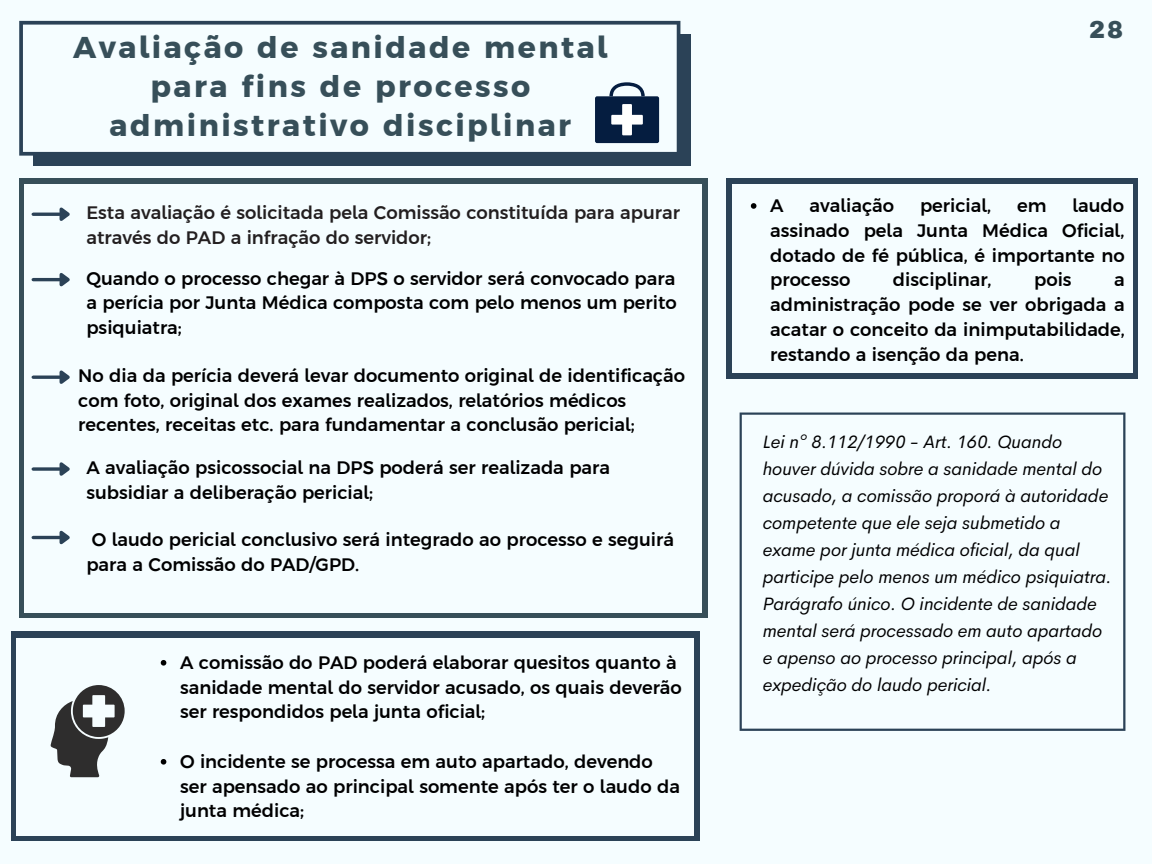
<style>
.page{position:relative;width:1152px;height:864px;background:#f5fdff}
.page>*{position:absolute;margin:0;border:0;box-sizing:border-box;transform-origin:0 0}
.t1{font:700 30px/39.3px "Argentum Sans";letter-spacing:.085em;color:#374f59;text-align:center}
.t2{font:900 24px "Archivo";color:#374f59}
.t3{font:500 18px/24.8px "Argentum Sans";color:#000}
.t4{font:italic 18px/27px "Cerebri Sans";color:#000}
.t5{font:500 18px/24.8px "Argentum Sans";color:#231f20}
</style>
<div class="page">
<div style="left:33px;top:35px;width:658px;height:131px;background:#2b4257"></div>
<svg style="left:19px;top:21px;width:661px;height:135px;background:#e6eff3"></svg>
<div style="left:595px;top:96px;width:64px;height:47px;background:#051d40;border-radius:2px"></div>
<div style="left:611px;top:115px;width:32px;height:10px;background:#fff"></div>
<div style="left:622px;top:104px;width:10px;height:31px;background:#fff"></div>
<svg style="left:609px;top:82px;width:36px;height:14px"></svg>
<div style="left:19px;top:179px;width:689px;height:439px;background:#374f59"></div>
<div style="left:25px;top:184px;width:677px;height:429px;background:#f5fdff"></div>
<hr style="left:33px;top:213px;width:27px;height:3px;background:#2b4257">
<svg style="left:56px;top:207px;width:14px;height:14px"></svg>
<hr style="left:33px;top:278px;width:27px;height:3px;background:#2b4257">
<svg style="left:56px;top:273px;width:14px;height:14px"></svg>
<hr style="left:33px;top:376px;width:27px;height:3px;background:#2b4257">
<svg style="left:56px;top:370px;width:14px;height:14px"></svg>
<svg style="left:33px;top:467px;width:23px;height:4px"></svg>
<svg style="left:56px;top:462px;width:14px;height:14px"></svg>
<hr style="left:33px;top:536px;width:27px;height:3px;background:#2b4257">
<svg style="left:56px;top:530px;width:14px;height:15px"></svg>
<div style="left:11px;top:632px;width:689px;height:209px;background:#2b4257"></div>
<div style="left:17px;top:638px;width:677px;height:197px;background:#f5fdff"></div>
<div style="left:726px;top:179px;width:412px;height:200px;background:#2b4257"></div>
<div style="left:732px;top:184px;width:400px;height:189px;background:#f5fdff"></div>
<svg style="left:50px;top:685px;width:75px;height:92px"></svg>
<svg style="left:161px;top:660px;width:5px;height:6px"></svg>
<svg style="left:161px;top:759px;width:5px;height:6px"></svg>
<svg style="left:751px;top:203px;width:5px;height:6px"></svg>
<svg style="left:740px;top:413px;width:385px;height:318px"></svg>
<h1 class="t1" style="left:73px;top:27px;width:536px">Avaliação de sanidade mental para fins de processo administrativo disciplinar</h1>
<p class="t5" style="left:86px;top:201px;width:595px">Esta avaliação é solicitada pela Comissão constituída para apurar através do PAD a infração do servidor;</p>
<p class="t3" style="left:86px;top:266px;width:592px;text-align:justify">Quando o processo chegar à DPS o servidor será convocado para a perícia por Junta Médica composta com pelo menos um perito psiquiatra;</p>
<p class="t3" style="left:78px;top:363px;width:608px">No dia da perícia deverá levar documento original de identificação com foto, original dos exames realizados, relatórios médicos recentes, receitas etc. para fundamentar a conclusão pericial;</p>
<p class="t3" style="left:86px;top:455px;width:525px">A avaliação psicossocial na DPS poderá ser realizada para subsidiar a deliberação pericial;</p>
<p class="t3" style="left:86px;top:527px;width:589px">O laudo pericial conclusivo será integrado ao processo e seguirá para a Comissão do PAD/GPD.</p>
<p class="t3" style="left:180px;top:650px;width:503px">A comissão do PAD poderá elaborar quesitos quanto à sanidade mental do servidor acusado, os quais deverão ser respondidos pela junta oficial;</p>
<p class="t3" style="left:180px;top:749px;width:501px">O incidente se processa em auto apartado, devendo ser apensado ao principal somente após ter o laudo da junta médica;</p>
<h2 class="t2" style="left:1089px;top:17px;width:36px">28</h2>
<p class="t3" style="left:770px;top:193px;width:15px">A</p>
<p class="t3" style="left:810px;top:193px;width:86px">avaliação</p>
<p class="t3" style="left:920px;top:193px;width:73px">pericial,</p>
<p class="t3" style="left:1017px;top:193px;width:31px">em</p>
<p class="t3" style="left:770px;top:193px;width:356px;text-align:justify;text-indent:302px">laudo assinado pela Junta Médica Oficial, dotado de fé pública, é importante no processo</p>
<p class="t3" style="left:893px;top:267px;width:100px">disciplinar,</p>
<p class="t3" style="left:1034px;top:267px;width:39px">pois</p>
<p class="t3" style="left:770px;top:267px;width:356px;text-align:justify;text-indent:344px">a administração pode se ver obrigada a acatar o conceito da inimputabilidade, restando a isenção da pena.</p>
<p class="t4" style="left:763px;top:428px;width:351px">Lei nº 8.112/1990 - Art. 160. Quando houver dúvida sobre a sanidade mental do acusado, a comissão proporá à autoridade competente que ele seja submetido a exame por junta médica oficial, da qual participe pelo menos um médico psiquiatra.<br>Parágrafo único. O incidente de sanidade mental será processado em auto apartado e apenso ao processo principal, após a expedição do laudo pericial.</p>
</div>
